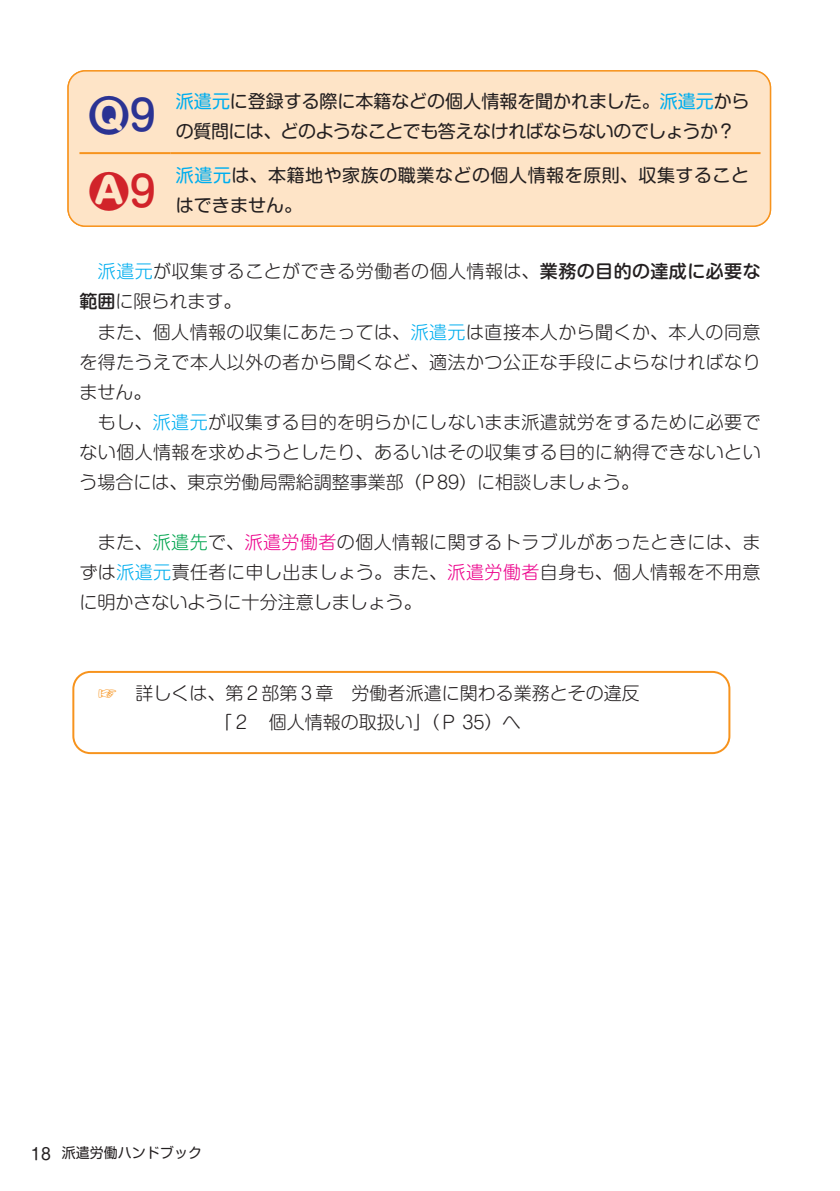
<style>
.page{position:relative;width:840px;height:1191px;background:#fff}
.page>*{position:absolute;margin:0;border:0;box-sizing:border-box;transform-origin:0 0}
.t1{font:800 41.2px/75.2px "Shin M Go Pr 6 N";color:#2b3393}
.t2{font:300 18px/30px "Shin M Go Pr 6 N";letter-spacing:.025em;color:#231f20}
.t3{font:18px/30px "Shin M Go Pr 6 N";letter-spacing:-.005em;color:#231f20}
.t4{font:300 18px/29.2px "Shin M Go Pr 6 N";color:#231f20;text-align:center}
.t5{font:18px/30px "Shin M Go Pr 6 N";letter-spacing:.03em;color:#231f20}
.t6{font:14px "Shin M Go Pr 6 N";color:#231f20}
.s1{font-weight:500}
.s2{color:#d1232a}
.s3{font-weight:500;color:#d1232a}
.s4{color:#00aeef}
.s5{color:#00a54f}
.s6{color:#ed028c}
.s7{font-size:19.8px;color:#f7931d}
.s8{font-size:16px}
</style>
<div class="page">
<div style="left:72px;top:671px;width:658px;height:83px;border:2px solid #f7931d;border-radius:17px"></div>
<div style="left:68px;top:71px;width:702px;height:155px;background:#fee4c7;border-radius:17px"></div>
<div style="left:67px;top:70px;width:703px;height:157px;border:1px solid #f7931d;border-radius:17px"></div>
<hr style="left:79px;top:152px;width:91px;height:2px;background:#f7931d">
<hr style="left:170px;top:152px;width:590px;height:2px;background:#f7931d">
<h1 class="t1" style="left:88px;top:76px;width:68px">Q<span class="s1">9<br></span><span class="s2">A</span><span class="s3">9</span></h1>
<p class="t3" style="left:176px;top:85px;width:575px"><span class="s4">派遣元</span>に登録する際に本籍などの個人情報を聞かれました。<span class="s4">派遣元</span>からの質問には、どのようなことでも答えなければならないのでしょうか？</p>
<p class="t5" style="left:176px;top:159px;width:574px"><span class="s4">派遣元</span>は、本籍地や家族の職業などの個人情報を原則、収集することはできません。</p>
<p class="t2" style="left:79px;top:256px;width:682px;text-indent:18px"><span class="s4">派遣元</span>が収集することができる労働者の個人情報は、<span class="s1">業務の目的の達成に必要な範囲</span>に限られます。<br>　また、個人情報の収集にあたっては、<span class="s4">派遣元</span>は直接本人から聞くか、本人の同意を得たうえで本人以外の者から聞くなど、適法かつ公正な手段によらなければなりません。<br>　もし、<span class="s4">派遣元</span>が収集する目的を明らかにしないまま派遣就労をするために必要でない個人情報を求めようとしたり、あるいはその収集する目的に納得できないという場合には、東京労働局需給調整事業部（P89）に相談しましょう。</p>
<p class="t2" style="left:79px;top:526px;width:682px;text-align:justify">　また、<span class="s5">派遣先</span>で、<span class="s6">派遣労働者</span>の個人情報に関するトラブルがあったときには、まずは<span class="s4">派遣元</span>責任者に申し出ましょう。また、<span class="s6">派遣労働者</span>自身も、個人情報を不用意に明かさないように十分注意しましょう。</p>
<p class="t4" style="left:97px;top:677px;width:543px"><span class="s7">☞</span>　詳しくは、第２部第３章　労働者派遣に関わる業務とその違反「２　個人情報の取扱い」（Ｐ 35）へ</p>
<p class="t6" style="left:31px;top:1141px;width:172px"><span class="s8">18</span> 派遣労働ハンドブック</p>
</div>
